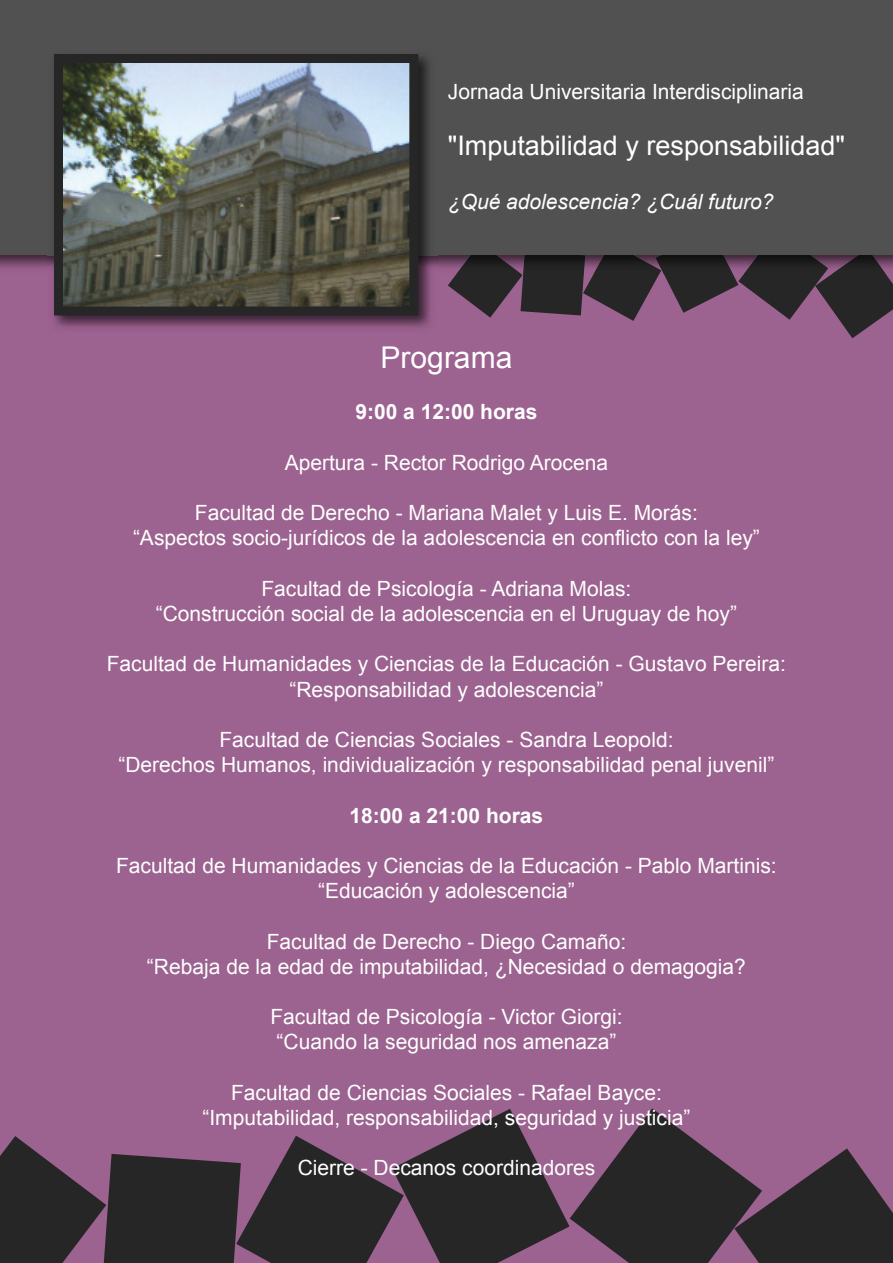
<style>
.page{position:relative;width:893px;height:1263px;background:#fff}
.page>*{position:absolute;margin:0;border:0;box-sizing:border-box;transform-origin:0 0}
.t1{font:30px "Arial";color:#fff}
.t2{font:27px "Arial";color:#fff}
.t3{font:21px/25.2px "Arial";color:#fff;text-align:center}
.t4{font:700 21px "Arial";color:#fff}
.t5{font:italic 21px "Arial";color:#fff}
</style>
<div class="page">
<div style="left:0;top:235px;width:893px;height:1027px;background:#9c6290"></div>
<svg style="left:448px;top:255px;width:445px;height:83px"></svg>
<img style="left:593px;top:255px;width:68px;height:19px">
<div style="left:0;top:0;width:893px;height:255px;background:#525152"></div>
<img style="left:48px;top:54px;width:390px;height:274px">
<img style="left:64px;top:64px;width:344px;height:242px">
<div style="left:54px;top:54px;width:364px;height:262px;border:9px solid #272627"></div>
<svg style="left:0;top:1108px;width:893px;height:155px"></svg>
<p class="t3" style="left:448px;top:79px;width:357px">Jornada Universitaria Interdisciplinaria</p>
<p class="t2" style="left:448px;top:131px;width:399px">"Imputabilidad y responsabilidad"</p>
<p class="t5" style="left:448px;top:190px;width:327px">¿Qué adolescencia? ¿Cuál futuro?</p>
<h1 class="t1" style="left:381px;top:341px;width:133px">Programa</h1>
<p class="t4" style="left:355px;top:400px;width:184px">9:00 a 12:00 horas</p>
<p class="t3" style="left:285px;top:450px;width:325px">Apertura - Rector Rodrigo Arocena</p>
<p class="t3" style="left:133px;top:500px;width:628px">Facultad de Derecho - Mariana Malet y Luis E. Morás:<br>“Aspectos socio-jurídicos de la adolescencia en conflicto con la ley”</p>
<p class="t3" style="left:156px;top:576px;width:583px">Facultad de Psicología - Adriana Molas:<br>“Construcción social de la adolescencia en el Uruguay de hoy”</p>
<p class="t3" style="left:107px;top:651px;width:681px">Facultad de Humanidades y Ciencias de la Educación - Gustavo Pereira: “Responsabilidad y adolescencia”</p>
<p class="t3" style="left:118px;top:727px;width:658px">Facultad de Ciencias Sociales - Sandra Leopold:<br>“Derechos Humanos, individualización y responsabilidad penal juvenil”</p>
<p class="t4" style="left:350px;top:803px;width:195px">18:00 a 21:00 horas</p>
<p class="t3" style="left:116px;top:853px;width:662px">Facultad de Humanidades y Ciencias de la Educación - Pablo Martinis: “Educación y adolescencia”</p>
<p class="t3" style="left:147px;top:929px;width:600px">Facultad de Derecho - Diego Camaño:<br>“Rebaja de la edad de imputabilidad, ¿Necesidad o demagogia?</p>
<p class="t3" style="left:270px;top:1004px;width:354px;text-align:left">Facultad de Psicología - Victor Giorgi: “Cuando la seguridad nos amenaza”</p>
<p class="t3" style="left:202px;top:1080px;width:489px">Facultad de Ciencias Sociales - Rafael Bayce: “Imputabilidad, responsabilidad, seguridad y justicia”</p>
<p class="t3" style="left:298px;top:1155px;width:299px">Cierre - Decanos coordinadores</p>
</div>
